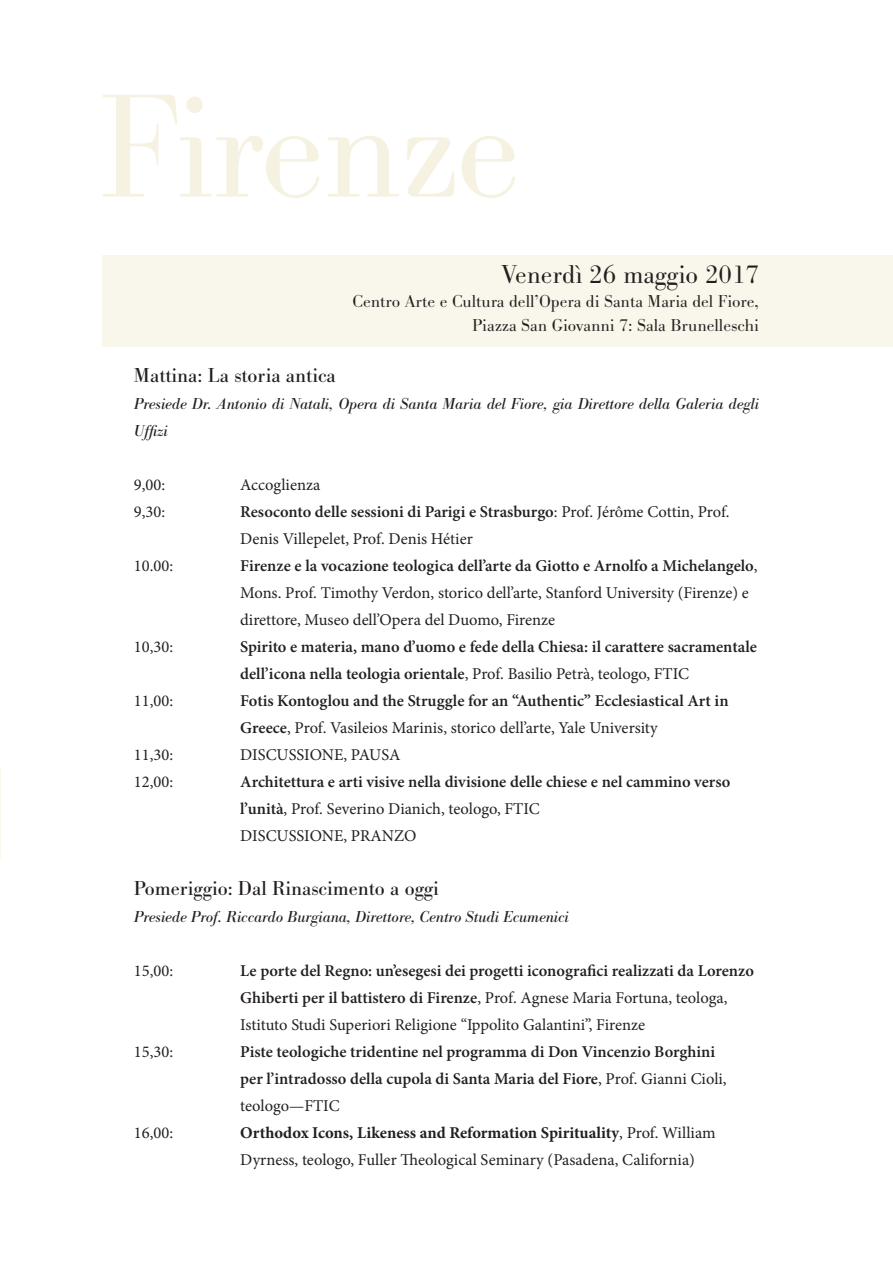
<style>
.page{position:relative;width:893px;height:1263px;background:#fff}
.page>*{position:absolute;margin:0;border:0;box-sizing:border-box;transform-origin:0 0}
.t1{font:152.7px "Bodoni Antiqua T Light Ro 1";letter-spacing:-.025em;color:#f6f2e1}
.chapter_title{font:27px "Bodoni Antiqua T Light Ro 1";color:#231f20}
.t2{font:21px "Bodoni Antiqua T";color:#231f20}
.chapter_title-2{font:18px "Bodoni Antiqua T Light Ro 1";color:#231f20}
.t3{font:600 16.5px/27px "Minion Pro";color:#231f20}
.t4{font:16.5px/27px "Minion Pro";color:#231f20}
.t5{font:italic 16.5px/27px "Bodoni Antiqua T";color:#231f20}
.s1{font-weight:600}
.s2{font-weight:400}
.s3{font-weight:700}
</style>
<div class="page">
<div style="left:102px;top:255px;width:791px;height:91px;background:#f9f6eb"></div>
<hr style="left:0;top:767px;width:1px;height:92px;background:#f9f6eb">
<p class="t1" style="left:98px;top:64px;width:425px">Firenze</p>
<p class="chapter_title" style="left:502px;top:260px;width:259px">Venerdì 26 maggio 2017</p>
<p class="chapter_title-2" style="left:352px;top:291px;width:408px">Centro Arte e Cultura dell’Opera di Santa Maria del Fiore,</p>
<p class="chapter_title-2" style="left:472px;top:315px;width:289px">Piazza San Giovanni 7: Sala Brunelleschi</p>
<p class="t2" style="left:134px;top:363px;width:203px">Mattina: La storia antica</p>
<p class="t5" style="left:134px;top:390px;width:627px">Presiede Dr. Antonio di Natali, Opera di Santa Maria del Fiore, gia Direttore della Galeria degli<br>Uffizi</p>
<p class="t4" style="left:134px;top:471px;width:33px">9,00:</p>
<p class="t4" style="left:240px;top:471px;width:81px">Accoglienza</p>
<p class="t4" style="left:134px;top:498px;width:33px">9,30:</p>
<p class="t4" style="left:240px;top:498px;width:491px"><span class="s1">Resoconto delle sessioni di Parigi e Strasburgo</span>: Prof. Jérôme Cottin, Prof.<br>Denis Villepelet, Prof. Denis Hétier</p>
<p class="t4" style="left:134px;top:552px;width:41px">10.00:</p>
<p class="t4" style="left:240px;top:552px;width:519px"><span class="s1">Firenze e la vocazione teologica dell’arte da Giotto e Arnolfo a Michelangelo</span>,<br>Mons. Prof. Timothy Verdon, storico dell’arte, Stanford University (Firenze) e direttore, Museo dell’Opera del Duomo, Firenze</p>
<p class="t4" style="left:134px;top:633px;width:41px">10,30:</p>
<p class="t3" style="left:240px;top:634px;width:518px">Spirito e materia, mano d’uomo e fede della Chiesa: il carattere sacramentale dell’icona nella teologia orientale<span class="s2">, Prof. Basilio Petrà, teologo, FTIC</span></p>
<p class="t4" style="left:134px;top:687px;width:41px">11,00:</p>
<p class="t3" style="left:240px;top:688px;width:490px">Fotis Kontoglou and the Struggle for an “Authentic” Ecclesiastical Art in<br>Greece<span class="s2">, Prof. Vasileios Marinis, storico dell’arte, Yale University</span></p>
<p class="t4" style="left:134px;top:741px;width:41px">11,30:</p>
<p class="t4" style="left:240px;top:741px;width:162px">DISCUSSIONE, PAUSA</p>
<p class="t4" style="left:134px;top:768px;width:41px">12,00:</p>
<p class="t3" style="left:240px;top:769px;width:492px">Architettura e arti visive nella divisione delle chiese e nel cammino verso l’unità<span class="s2">, Prof. Severino Dianich, teologo, FTIC</span></p>
<p class="t4" style="left:240px;top:822px;width:178px">DISCUSSIONE, PRANZO</p>
<p class="t2" style="left:134px;top:876px;width:306px">Pomeriggio: Dal Rinascimento a oggi</p>
<p class="t5" style="left:134px;top:903px;width:436px">Presiede Prof. Riccardo Burgiana, Direttore, Centro Studi Ecumenici</p>
<p class="t4" style="left:134px;top:957px;width:41px">15,00:</p>
<p class="t3" style="left:240px;top:958px;width:515px">Le porte del Regno: un’esegesi dei progetti iconografici realizzati da Lorenzo<br>Ghiberti per il battistero di Firenze<span class="s2">, Prof. Agnese Maria Fortuna, teologa,<br>Istituto Studi Superiori Religione “Ippolito Galantini”, Firenze</span></p>
<p class="t4" style="left:134px;top:1038px;width:41px">15,30:</p>
<p class="t3" style="left:240px;top:1039px;width:488px">Piste teologiche tridentine nel programma di Don Vincenzio Borghini per l’intradosso della cupola di Santa Maria del Fiore<span class="s2">, Prof. Gianni Cioli, teologo—FTIC</span></p>
<p class="t4" style="left:134px;top:1119px;width:41px">16,00:</p>
<p class="t4" style="left:240px;top:1119px;width:477px"><span class="s3">Orthodox Icons, Likeness and Reformation Spirituality</span>, Prof. William<br>Dyrness, teologo, Fuller Theological Seminary (Pasadena, California)</p>
</div>
